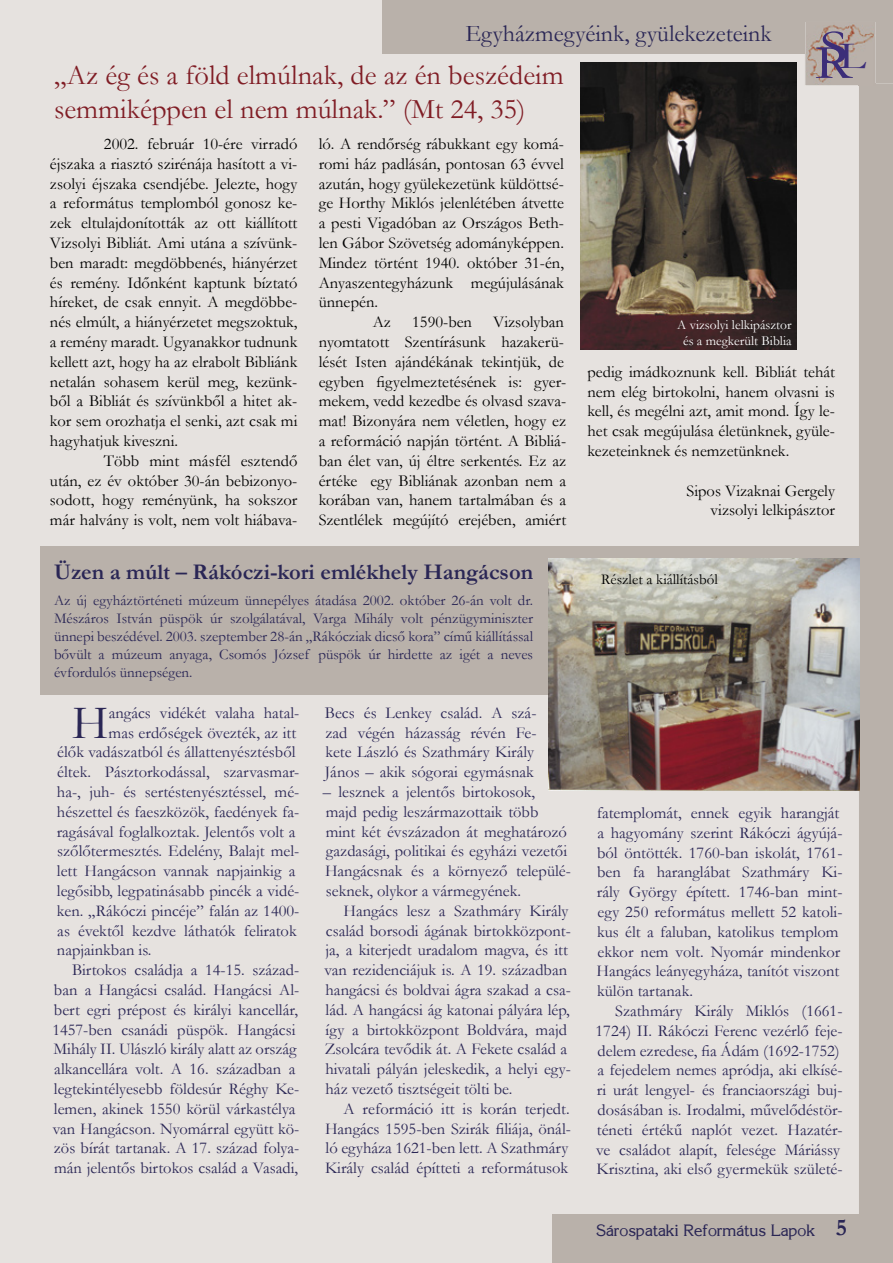
<style>
.page{position:relative;width:893px;height:1263px;background:#fff}
.page>*{position:absolute;margin:0;border:0;box-sizing:border-box;transform-origin:0 0}
.t1{font:48.45px "Garamond";color:#3c2e79;scale:1.23 1}
.t2{font:48.3px "Garamond";color:#2a2655}
.t3{font:28.5px/34.2px "Garamond";color:#801d25}
.t4{font:24px "Garamond";color:#2a2655}
.t5{font:700 24px "Garamond";color:#2a2655}
.t6{font:700 22.5px "Garamond";color:#2a2655}
.t7{font:16.5px/19.8px "Garamond";color:#2a2655}
.t8{font:16.5px/19.8px "Garamond";color:#000;text-align:justify}
.t9{font:15px/18px "Garamond";color:#2a2655;text-align:justify}
.t10{font:15px "Korinthia";color:#2a2655}
.t11{font:15px "Garamond";color:#000}
.t12{font:13.5px/16.2px "Garamond";color:#fff;text-align:center}
.s1{font-size:38.7px}
</style>
<div class="page">
<div style="left:0;top:0;width:805px;height:1263px;background:#e6e2df"></div>
<div style="left:383px;top:0;width:422px;height:54px;background:#b9b1aa"></div>
<div style="left:553px;top:1214px;width:340px;height:49px;background:#b9b1aa"></div>
<svg style="left:805px;top:0;width:88px;height:1214px;background:#d2ccc7"></svg>
<img style="left:805px;top:85px;width:54px;height:1px">
<img style="left:805px;top:22px;width:70px;height:63px">
<img style="left:859px;top:83px;width:16px;height:3px">
<img style="left:580px;top:62px;width:216px;height:288px">
<div style="left:41px;top:546px;width:852px;height:149px;background:#b9b1aa"></div>
<img style="left:548px;top:558px;width:312px;height:232px">
<h3 class="t4" style="left:466px;top:17px;width:308px">Egyházmegyéink, gyülekezeteink</h3>
<h1 class="t1" style="left:815px;top:22px;width:43px">RS <span class="s1">L</span></h1>
<h3 class="t3" style="left:54px;top:57px;width:511px">„Az ég és a föld elmúlnak, de az én beszédeim semmiképpen el nem múlnak.” (Mt 24, 35)</h3>
<p class="t8" style="left:50px;top:133px;width:249px;text-indent:54px">2002. február 10-ére virradó éjszaka a riasztó szirénája hasított a vi&shy;zsolyi éjszaka csendjébe. Jelezte, hogy a református templomból gonosz ke&shy;zek eltulajdonították az ott kiállított Vizsolyi Bibliát. Ami utána a szívünk&shy;ben maradt: megdöbbenés, hiányérzet és remény. Időnként kaptunk bíztató híreket, de csak ennyit. A megdöbbe&shy;nés elmúlt, a hiányérzetet megszoktuk, a remény maradt. Ugyanakkor tudnunk kellett azt, hogy ha az elrabolt Bibliánk netalán sohasem kerül meg, kezünk&shy;ből a Bibliát és szívünkből a hitet ak&shy;kor sem orozhatja el senki, azt csak mi hagyhatjuk kiveszni.</p>
<p class="t8" style="left:50px;top:450px;width:249px;text-indent:54px">Több mint másfél esztendő után, ez év október 30-án bebizonyo&shy;sodott, hogy reményünk, ha sokszor már halvány is volt, nem volt hiábava-</p>
<p class="t8" style="left:319px;top:133px;width:247px">ló. A rendőrség rábukkant egy komá-</p>
<p class="t8" style="left:319px;top:153px;width:247px">romi ház padlásán, pontosan 63 évvel</p>
<p class="t8" style="left:319px;top:173px;width:247px">azután, hogy gyülekezetünk küldöttsé-</p>
<p class="t8" style="left:319px;top:193px;width:247px">ge Horthy Miklós jelenlétében átvette</p>
<p class="t8" style="left:319px;top:213px;width:247px">a pesti Vigadóban az Országos Beth-</p>
<p class="t8" style="left:319px;top:232px;width:247px">len Gábor Szövetség adományképpen.</p>
<p class="t8" style="left:319px;top:252px;width:247px">Mindez történt 1940. október 31-én,</p>
<p class="t8" style="left:319px;top:272px;width:247px">Anyaszentegyházunk megújulásának</p>
<p class="t8" style="left:319px;top:292px;width:61px">ünnepén.</p>
<p class="t8" style="left:373px;top:312px;width:20px">Az</p>
<p class="t8" style="left:412px;top:312px;width:61px">1590-ben</p>
<p class="t8" style="left:319px;top:312px;width:249px;text-align:left;text-indent:175px">Vizsolyban nyomtatott Szentírásunk hazakerü&shy;lését Isten ajándékának tekintjük, de egyben figyelmeztetésének is: gyer&shy;mekem, vedd kezedbe és olvasd szava&shy;mat! Bizonyára nem véletlen, hogy ez a reformáció napján történt. A Bibliá&shy;ban élet van, új éltre serkentés. Ez az értéke egy Bibliának azonban nem a korában van, hanem tartalmában és a Szentlélek megújító erejében, amiért</p>
<h3 class="t6" style="left:54px;top:557px;width:481px">Üzen a múlt – Rákóczi-kori emlékhely Hangácson</h3>
<p class="t9" style="left:54px;top:591px;width:481px">Az új egyháztörténeti múzeum ünnepélyes átadása 2002. október 26-án volt dr.<br>Mészáros István püspök úr szolgálatával, Varga Mihály volt pénzügyminiszter ünnepi beszédével. 2003. szeptember 28-án „Rákócziak dicső kora” című kiállítással bővült a múzeum anyaga, Csomós József püspök úr hirdette az igét a neves évfordulós ünnepségen.</p>
<h2 class="t2" style="left:72px;top:690px;width:38px">H</h2>
<p class="t7" style="left:109px;top:702px;width:192px">angács vidékét valaha hatal-</p>
<p class="t7" style="left:109px;top:722px;width:189px">mas erdőségek övezték, az itt</p>
<p class="t7" style="left:57px;top:742px;width:240px">élők vadászatból és állattenyésztésből</p>
<p class="t7" style="left:57px;top:762px;width:244px">éltek. Pásztorkodással, szarvasmar-</p>
<p class="t7" style="left:57px;top:781px;width:244px">ha-, juh- és sertéstenyésztéssel, mé-</p>
<p class="t7" style="left:57px;top:801px;width:244px">hészettel és faeszközök, faedények fa-</p>
<p class="t7" style="left:57px;top:821px;width:240px">ragásával foglalkoztak. Jelentős volt a</p>
<p class="t7" style="left:57px;top:841px;width:244px">szőlőtermesztés. Edelény, Balajt mel-</p>
<p class="t7" style="left:57px;top:861px;width:240px">lett Hangácson vannak napjainkig a</p>
<p class="t7" style="left:57px;top:880px;width:244px">legősibb, legpatinásabb pincék a vidé-</p>
<p class="t7" style="left:57px;top:900px;width:244px">ken. „Rákóczi pincéje” falán az 1400-</p>
<p class="t7" style="left:57px;top:920px;width:241px">as évektől kezdve láthatók feliratok</p>
<p class="t7" style="left:57px;top:940px;width:96px">napjainkban is.</p>
<p class="t7" style="left:72px;top:960px;width:229px">Birtokos családja a 14-15. század-</p>
<p class="t7" style="left:54px;top:979px;width:247px">ban a Hangácsi család. Hangácsi Al-</p>
<p class="t7" style="left:54px;top:999px;width:246px">bert egri prépost és királyi kancellár,</p>
<p class="t7" style="left:52px;top:1019px;width:245px">1457-ben csanádi püspök. Hangácsi</p>
<p class="t7" style="left:53px;top:1039px;width:245px">Mihály II. Ulászló király alatt az ország</p>
<p class="t7" style="left:54px;top:1059px;width:243px">alkancellára volt. A 16. században a</p>
<p class="t7" style="left:54px;top:1078px;width:247px">legtekintélyesebb földesúr Réghy Ke-</p>
<p class="t7" style="left:54px;top:1098px;width:243px">lemen, akinek 1550 körül várkastélya</p>
<p class="t7" style="left:53px;top:1118px;width:248px">van Hangácson. Nyomárral együtt kö-</p>
<p class="t7" style="left:54px;top:1138px;width:247px">zös bírát tartanak. A 17. század folya-</p>
<p class="t7" style="left:54px;top:1158px;width:246px">mán jelentős birtokos család a Vasadi,</p>
<p class="t7" style="left:325px;top:702px;width:213px">Becs és Lenkey család. A szá&shy;zad végén házasság révén Fe&shy;kete László és Szathmáry Király<br>János – akik sógorai egymásnak</p>
<p class="t7" style="left:323px;top:781px;width:249px">– lesznek a jelentős birtokosok,<br>majd pedig leszármazottaik több<br>mint két évszázadon át meghatározó gazdasági, politikai és egyházi vezetői Hangácsnak és a környező települé&shy;seknek, olykor a vármegyének.</p>
<p class="t7" style="left:324px;top:900px;width:248px;text-indent:19px">Hangács lesz a Szathmáry Király család borsodi ágának birtokközpont&shy;ja, a kiterjedt uradalom magva, és itt van rezidenciájuk is. A 19. században hangácsi és boldvai ágra szakad a csa&shy;lád. A hangácsi ág katonai pályára lép, így a birtokközpont Boldvára, majd Zsolcára tevődik át. A Fekete család a hivatali pályán jeleskedik, a helyi egy&shy;ház vezető tisztségeit tölti be.</p>
<p class="t7" style="left:325px;top:1098px;width:247px;text-indent:19px">A reformáció itt is korán terjedt.<br>Hangács 1595-ben Szirák filiája, önál&shy;ló egyháza 1621-ben lett. A Szathmáry Király család építteti a reformátusok</p>
<p class="t12" style="left:677px;top:316px;width:116px">A vizsolyi lelkipásztor és a megkerült Biblia</p>
<p class="t8" style="left:587px;top:361px;width:249px">pedig imádkoznunk kell. Bibliát tehát nem elég birtokolni, hanem olvasni is kell, és megélni azt, amit mond. Így le&shy;het csak megújulása életünknek, gyüle&shy;kezeteinknek és nemzetünknek.</p>
<p class="t8" style="left:686px;top:480px;width:150px;text-align:right">Sipos Vizaknai Gergely vizsolyi lelkipásztor</p>
<p class="t11" style="left:601px;top:569px;width:118px">Részlet a kiállításból</p>
<p class="t7" style="left:597px;top:802px;width:247px">fatemplomát, ennek egyik harangját a hagyomány szerint Rákóczi ágyújá&shy;ból öntötték. 1760-ban iskolát, 1761- ben fa haranglábat Szathmáry Ki&shy;rály György épített. 1746-ban mint&shy;egy 250 református mellett 52 katoli&shy;kus élt a faluban, katolikus templom ekkor nem volt. Nyomár mindenkor Han gács leányegyháza, tanítót viszont külön tartanak.</p>
<p class="t7" style="left:595px;top:1000px;width:249px;text-indent:20px">Szathmáry Király Miklós (1661- 1724) II. Rákóczi Ferenc vezérlő feje&shy;delem ezredese, fia Ádám (1692-1752) a fejedelem nemes apródja, aki elkísé&shy;ri urát lengyel- és franciaországi buj&shy;dosásában is. Irodalmi, művelődéstör&shy;téneti értékű naplót vezet. Hazatér&shy;ve családot alapít, felesége Máriássy Krisztina, aki első gyermekük születé-</p>
<p class="t10" style="left:596px;top:1220px;width:221px">Sárospataki Református Lapok</p>
<h3 class="t5" style="left:836px;top:1211px;width:13px">5</h3>
</div>
